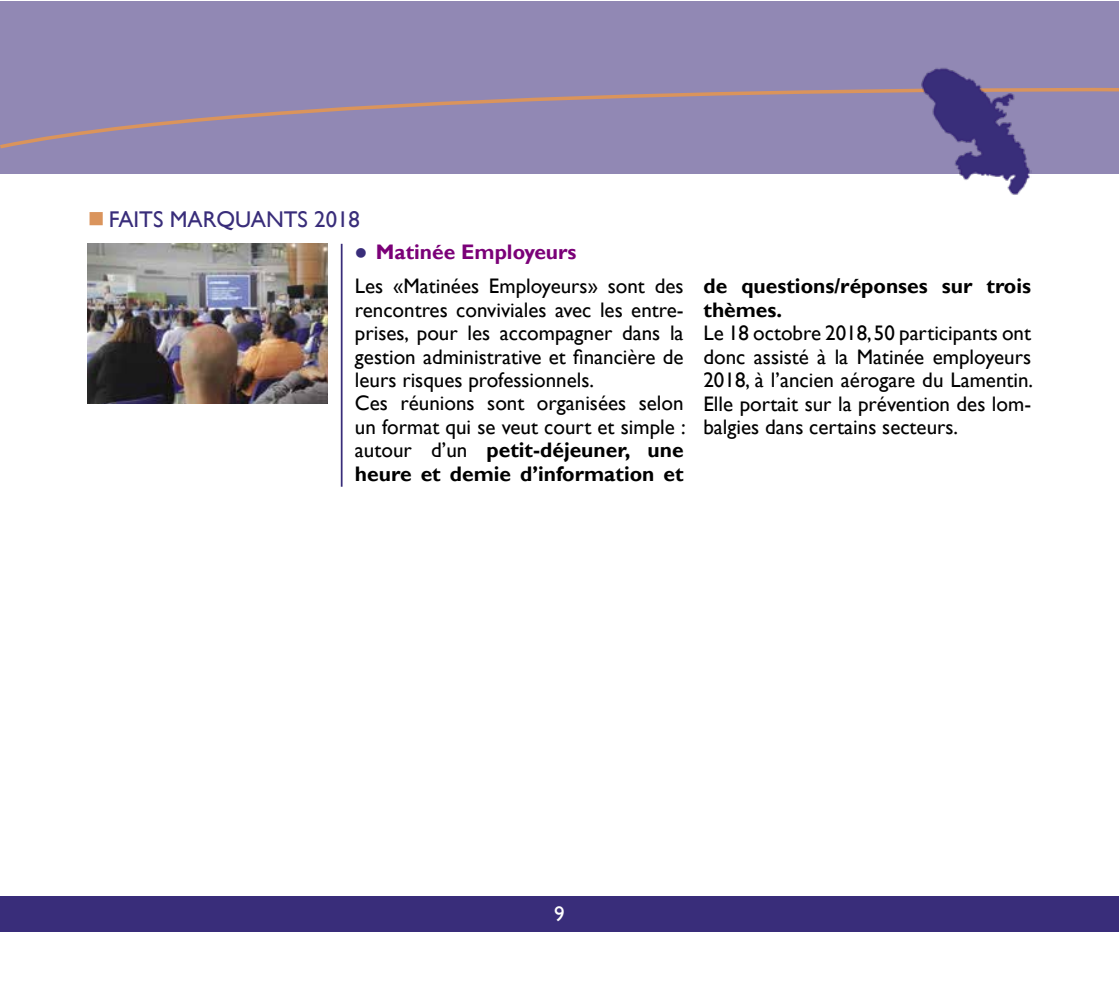
<style>
.page{position:relative;width:1119px;height:1007px;background:#fff}
.page>*{position:absolute;margin:0;border:0;box-sizing:border-box;transform-origin:0 0}
.t1{font:22.75px "Gill Sans";color:#392d7a}
.t2{font:21px/23.4px "Gill Sans";color:#000}
.t3{font:700 21px/23.4px "Gill Sans";color:#000}
.t4{font:700 21px "Gill Sans";color:#7b0078}
.t5{font:21px "Gill Sans";color:#fff}
.s1{color:#da945c}
.s2{color:#392d7a}
.s3{font-weight:700}
</style>
<div class="page">
<div style="left:0;top:896px;width:1118px;height:35px;background:#392d7a"></div>
<div style="left:0;top:2px;width:1118px;height:172px;background:#9188b4"></div>
<svg style="left:0;top:87px;width:1118px;height:62px"></svg>
<hr style="left:341px;top:244px;width:1px;height:242px;background:#392d7a">
<img style="left:87px;top:244px;width:240px;height:159px">
<img style="left:920px;top:67px;width:110px;height:128px">
<p class="t1" style="left:88px;top:206px;width:273px"><span class="s1">■</span> FAITS MARQUANTS 2018</p>
<p class="t4" style="left:355px;top:239px;width:223px"><span class="s2">●</span> Matinée Employeurs</p>
<p class="t2" style="left:355px;top:274px;width:332px">Les «Matinées Employeurs» sont des rencontres conviviales avec les entre&shy;prises, pour les accompagner dans la gestion administrative et financière de leurs risques professionnels.<br>Ces réunions sont organisées selon un format qui se veut court et simple : autour d’un <span class="s3">petit-déjeuner, une heure et demie d’information et</span></p>
<p class="t3" style="left:703px;top:275px;width:329px">de questions/réponses sur trois thèmes.</p>
<p class="t2" style="left:703px;top:321px;width:331px;text-align:justify">Le 18 octobre 2018, 50 participants ont donc assisté à la Matinée employeurs 2018, à l’ancien aérogare du Lamentin.<br>Elle portait sur la prévention des lom&shy;balgies dans certains secteurs.</p>
<p class="t5" style="left:554px;top:901px;width:12px">9</p>
</div>
